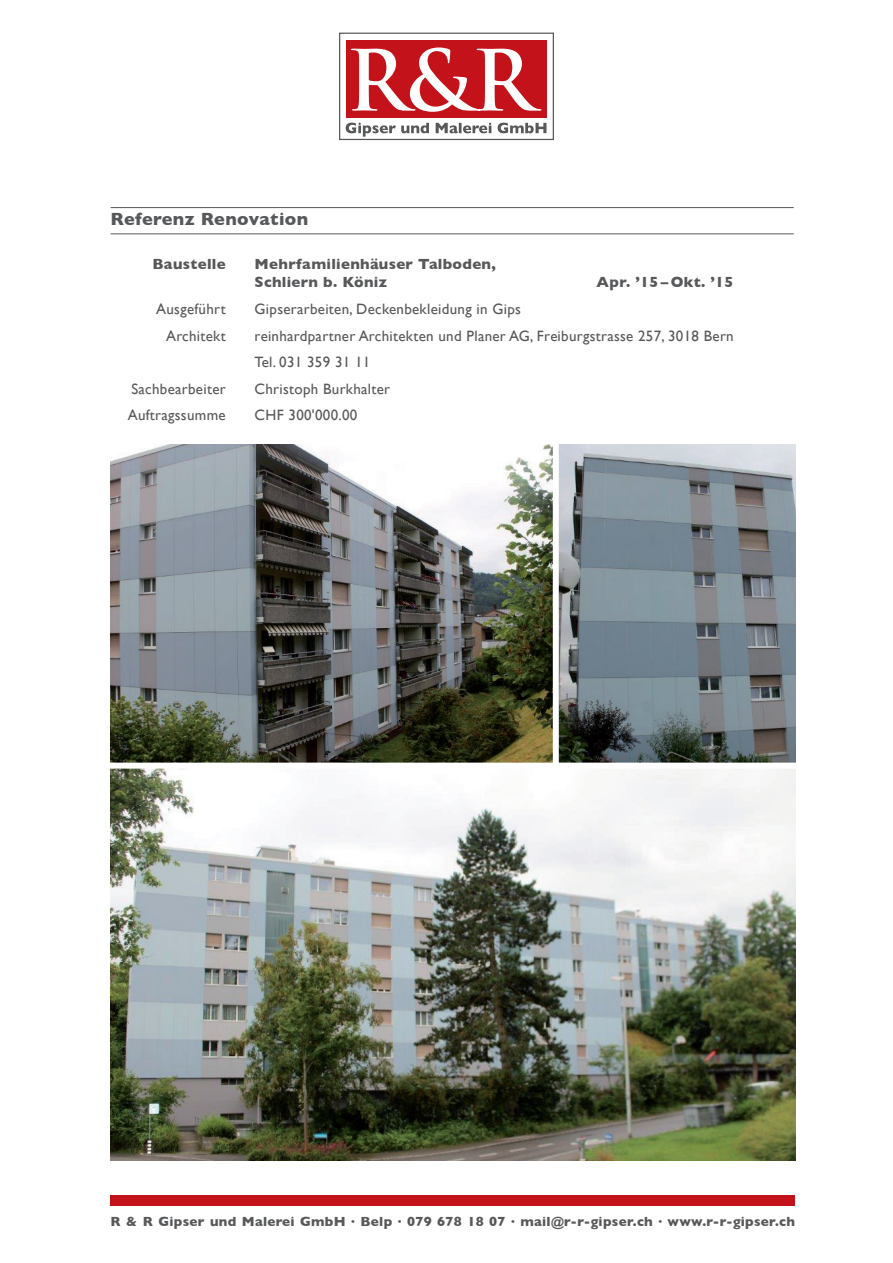
<style>
.page{position:relative;width:893px;height:1263px;background:#fff}
.page>*{position:absolute;margin:0;border:0;box-sizing:border-box;transform-origin:0 0}
.t1{font:700 18px "Gill Sans";letter-spacing:.02em;color:#57585a}
.t2{font:15px/26.5px "Gill Sans";letter-spacing:.02em;color:#57585a}
.t3{font:700 15px/18px "Gill Sans";letter-spacing:.02em;color:#57585a}
.t4{font:700 13.5px "Gill Sans";letter-spacing:.02em;color:#57585a}
</style>
<div class="page">
<div style="left:111px;top:1196px;width:684px;height:10px;background:#c4121a"></div>
<div style="left:339px;top:33px;width:215px;height:107px;background:#fff;border:1px solid #57585a"></div>
<div style="left:346px;top:40px;width:201px;height:77px;background:#c4121a"></div>
<svg style="left:346px;top:123px;width:200px;height:14px"></svg>
<svg style="left:351px;top:47px;width:190px;height:65px"></svg>
<hr style="left:111px;top:207px;width:683px;height:1px;background:#57585a">
<hr style="left:111px;top:233px;width:683px;height:1px;background:#57585a">
<img style="left:111px;top:444px;width:684px;height:717px">
<div style="left:553px;top:436px;width:6px;height:330px;background:#fff"></div>
<div style="left:0;top:763px;width:893px;height:6px;background:#fff"></div>
<p class="t1" style="left:111px;top:205px;width:199px">Referenz Renovation</p>
<p class="t3" style="left:152px;top:255px;width:75px">Baustelle</p>
<p class="t3" style="left:255px;top:255px;width:243px">Mehrfamilienhäuser Talboden,<br>Schliern b. Köniz</p>
<p class="t3" style="left:597px;top:273px;width:138px">Apr. ’15 – Okt. ’15</p>
<p class="t2" style="left:156px;top:295px;width:71px;text-align:right">Ausgeführt<br>Architekt</p>
<p class="t2" style="left:128px;top:375px;width:99px">Sachbearbeiter<br>Auftragssumme</p>
<p class="t2" style="left:255px;top:295px;width:481px">Gipserarbeiten, Deckenbekleidung in Gips<br>reinhardpartner Architekten und Planer AG, Freiburgstrasse 257, 3018 Bern Tel. 031 359 31 11<br>Christoph Burkhalter<br>CHF 300'000.00</p>
<p class="t4" style="left:111px;top:1210px;width:686px">R &amp; R Gipser und Malerei GmbH · Belp · 079 678 18 07 · mail@r-r-gipser.ch · www.r-r-gipser.ch</p>
</div>
